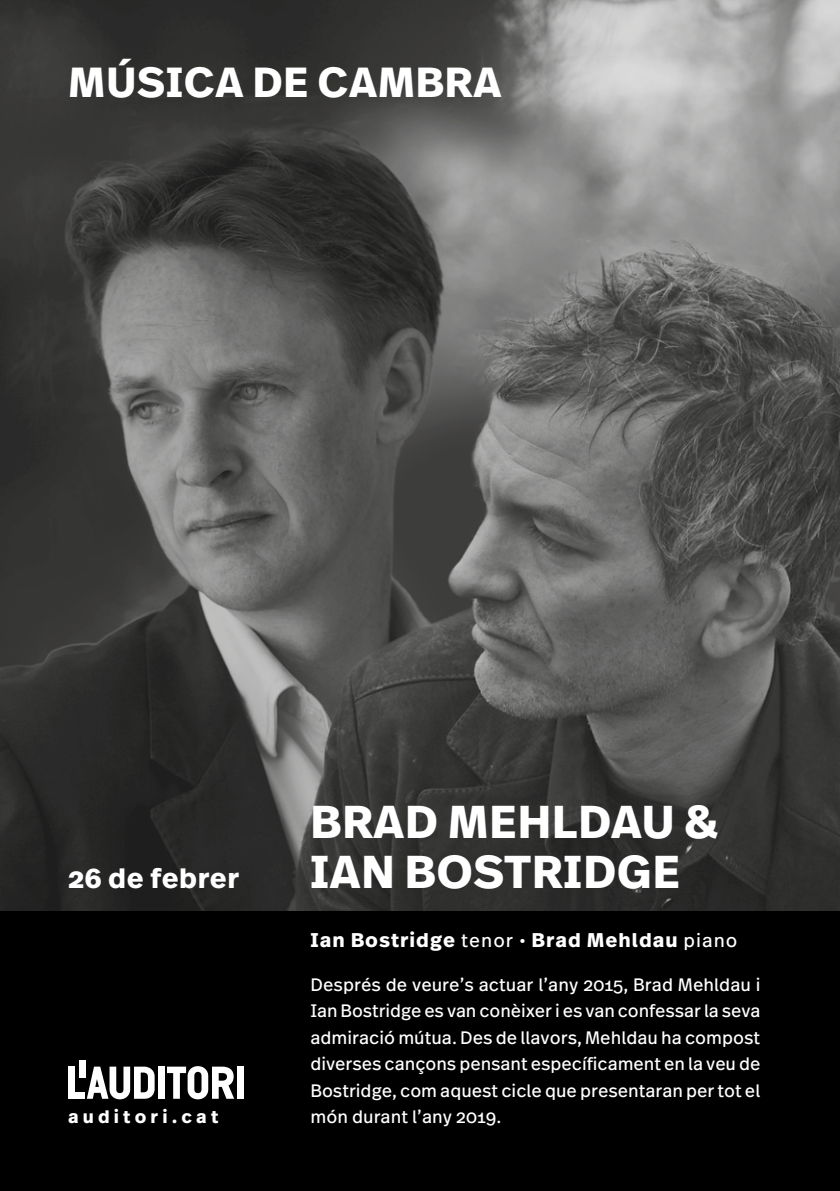
<style>
.page{position:relative;width:840px;height:1191px;background:#fff}
.page>*{position:absolute;margin:0;border:0;box-sizing:border-box;transform-origin:0 0}
.t1{font:700 46px/50px "Real Text Pro";letter-spacing:.01em;color:#fff}
.t2{font:700 42px "Real Text Pro";letter-spacing:.01em;color:#fff}
.t3{font:700 28px "Real Text Pro";letter-spacing:.02em;color:#fff}
.t4{font:700 19.8px "Real Text Pro";letter-spacing:.05em;color:#fff}
.t5{font:18px/26.4px "Real Text Pro";color:#fff;text-align:justify}
.t6{font:700 18px "Real Text Pro";letter-spacing:.23em;color:#fff}
.s1{font-weight:400;font-size:19px}
</style>
<div class="page">
<img style="left:0;top:0;width:839px;height:912px">
<div style="left:0;top:912px;width:839px;height:279px;background:#000"></div>
<svg style="left:87px;top:1066px;width:67px;height:33px"></svg>
<div style="left:158px;top:1066px;width:7px;height:32px;background:#fff"></div>
<svg style="left:167px;top:1066px;width:67px;height:33px"></svg>
<div style="left:237px;top:1066px;width:7px;height:32px;background:#fff"></div>
<div style="left:68px;top:1066px;width:7px;height:32px;background:#fff"></div>
<div style="left:79px;top:1060px;width:7px;height:18px;background:#fff"></div>
<div style="left:68px;top:1092px;width:16px;height:6px;background:#fff"></div>
<h2 class="t2" style="left:68px;top:52px;width:434px">MÚSICA DE CAMBRA</h2>
<h3 class="t3" style="left:68px;top:858px;width:172px">26 de febrer</h3>
<p class="t6" style="left:68px;top:1103px;width:152px">auditori.cat</p>
<h1 class="t1" style="left:310px;top:796px;width:409px">BRAD MEHLDAU &amp;<br>IAN BOSTRIDGE</h1>
<p class="t4" style="left:310px;top:925px;width:428px">Ian Bostridge <span class="s1">tenor</span> · Brad Mehldau <span class="s1">piano</span></p>
<p class="t5" style="left:310px;top:971px;width:451px">Després de veure’s actuar l’any 2015, Brad Mehldau i Ian Bostridge es van conèixer i es van confessar la seva admiració mútua. Des de llavors, Mehldau ha compost diverses cançons pensant específicament en la veu de Bostridge, com aquest cicle que presentaran per tot el món durant l’any 2019.</p>
</div>
